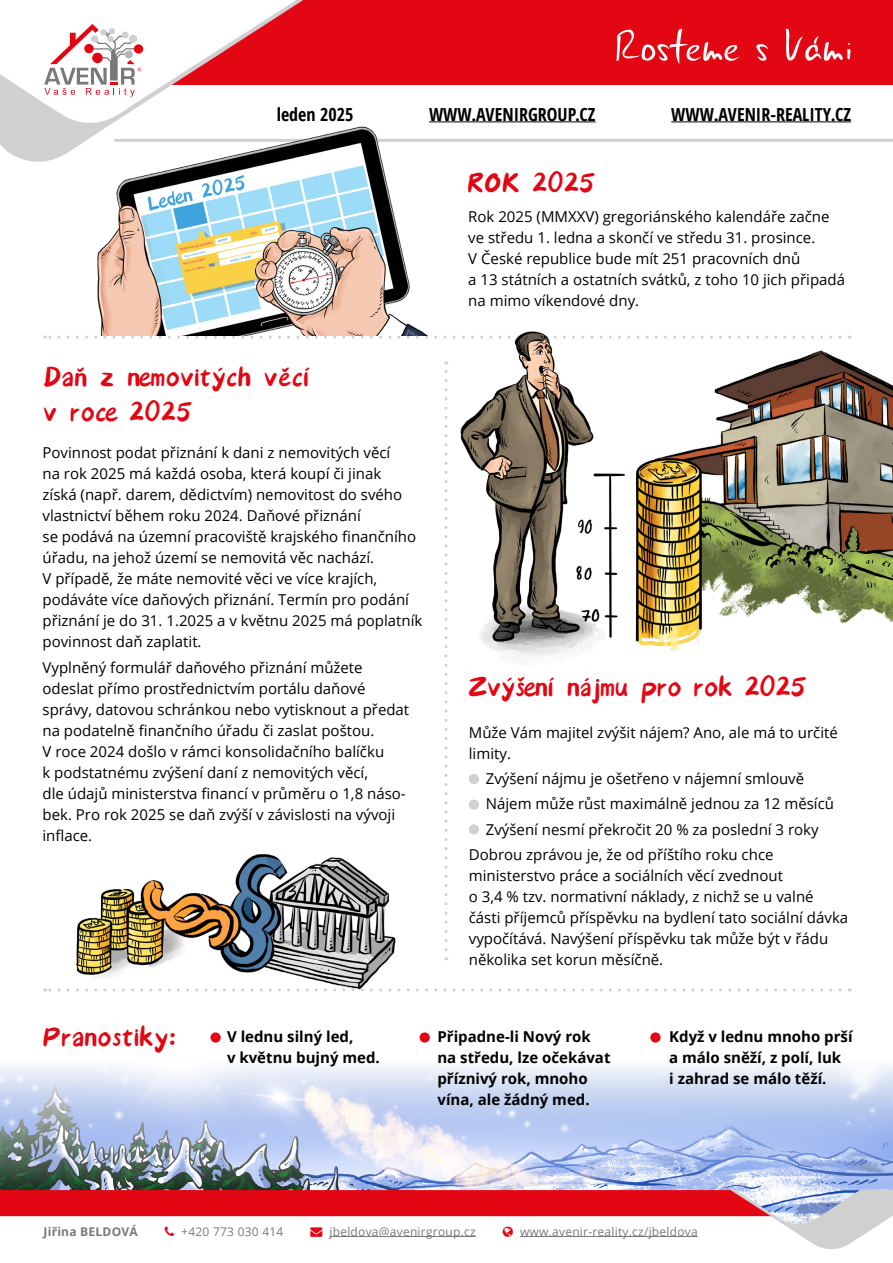
<style>
.page{position:relative;width:893px;height:1263px;background:#fff}
.page>*{position:absolute;margin:0;border:0;box-sizing:border-box;transform-origin:0 0}
.t1{font:36px/34.5px "Avenir Font";color:#e30613}
.t2{font:700 condensed 18px "Open Sans";color:#000}
.t3{font:15px/21px "Open Sans";color:#000}
.t4{font:700 15px/21px "Open Sans";color:#000}
.t5{font:12px "Open Sans";letter-spacing:.02em;color:#797979}
.t6{font:700 12px "Open Sans";letter-spacing:.02em;color:#797979}
.s1{color:#e30613}
</style>
<div class="page">
<img style="left:0;top:1066px;width:893px;height:123px">
<svg style="left:45px;top:336px;width:595px;height:3px"></svg>
<svg style="left:45px;top:988px;width:795px;height:3px"></svg>
<svg style="left:444px;top:361px;width:3px;height:589px"></svg>
<div style="left:469px;top:774px;width:10px;height:10px;background:#d0d0d0;border-radius:50%"></div>
<div style="left:469px;top:799px;width:10px;height:11px;background:#d0d0d0;border-radius:50%"></div>
<div style="left:469px;top:824px;width:10px;height:10px;background:#d0d0d0;border-radius:50%"></div>
<div style="left:650px;top:1032px;width:11px;height:11px;background:#e30613;border-radius:50%"></div>
<div style="left:420px;top:1032px;width:10px;height:11px;background:#e30613;border-radius:50%"></div>
<div style="left:210px;top:1032px;width:11px;height:11px;background:#e30613;border-radius:50%"></div>
<img style="left:645px;top:336px;width:248px;height:288px">
<img style="left:453px;top:331px;width:152px;height:326px">
<img style="left:246px;top:857px;width:152px;height:134px">
<img style="left:76px;top:889px;width:49px;height:89px">
<img style="left:554px;top:450px;width:210px;height:207px">
<img style="left:125px;top:854px;width:176px;height:129px">
<div style="left:22px;top:0;width:871px;height:85px;background:#e30613"></div>
<svg style="left:0;top:0;width:303px;height:162px;fill:#d0d0d0"></svg>
<svg style="left:617px;top:29px;width:123px;height:35px"></svg>
<svg style="left:756px;top:44px;width:13px;height:17px"></svg>
<svg style="left:786px;top:29px;width:64px;height:32px"></svg>
<hr style="left:115px;top:139px;width:778px;height:3px;background:#d0d0d0">
<svg style="left:0;top:0;width:302px;height:129px"></svg>
<hr style="left:429px;top:121px;width:167px;height:1px;background:#000">
<hr style="left:671px;top:121px;width:180px;height:1px;background:#000">
<img style="left:68px;top:112px;width:370px;height:224px">
<svg style="left:0;top:1189px;width:893px;height:61px"></svg>
<p class="t2" style="left:277px;top:101px;width:78px">leden 2025</p>
<p class="t2" style="left:429px;top:101px;width:168px">WWW.AVENIRGROUP.CZ</p>
<p class="t2" style="left:671px;top:101px;width:181px">WWW.AVENIR-REALITY.CZ</p>
<h1 class="t1" style="left:467px;top:166px;width:130px">ROK 2025</h1>
<h1 class="t1" style="left:43px;top:361px;width:269px">Daň z nemovitých věcí v roce 2025</h1>
<p class="t3" style="left:43px;top:442px;width:381px">Povinnost podat přiznání k dani z nemovitých věcí<br>na rok 2025 má každá osoba, která koupí či jinak<br>získá (např. darem, dědictvím) nemovitost do svého vlastnictví během roku 2024. Daňové přiznání<br>se podává na územní pracoviště krajského finančního úřadu, na jehož území se nemovitá věc nachází.<br>V případě, že máte nemovité věci ve více krajích, podáváte více daňových přiznání. Termín pro podání přiznání je do 31. 1.2025 a v květnu 2025 má poplatník povinnost daň zaplatit.</p>
<p class="t3" style="left:43px;top:656px;width:368px">Vyplněný formulář daňového přiznání můžete odeslat přímo prostřednictvím portálu daňové správy, datovou schránkou nebo vytisknout a předat na podatelně finančního úřadu či zaslat poštou.<br>V roce 2024 došlo v rámci konsolidačního balíčku<br>k podstatnému zvýšení daní z nemovitých věcí,<br>dle údajů ministerstva financí v průměru o 1,8 náso&shy;bek. Pro rok 2025 se daň zvýší v závislosti na vývoji inflace.</p>
<p class="t3" style="left:468px;top:206px;width:378px">Rok 2025 (MMXXV) gregoriánského kalendáře začne ve středu 1. ledna a skončí ve středu 31. prosince.<br>V České republice bude mít 251 pracovních dnů<br>a 13 státních a ostatních svátků, z toho 10 jich připadá na mimo víkendové dny.</p>
<h1 class="t1" style="left:468px;top:671px;width:341px">Zvýšení nájmu pro rok 2025</h1>
<p class="t3" style="left:469px;top:721px;width:370px">Může Vám majitel zvýšit nájem? Ano, ale má to určité limity.</p>
<p class="t3" style="left:486px;top:768px;width:320px">Zvýšení nájmu je ošetřeno v nájemní smlouvě</p>
<p class="t3" style="left:486px;top:793px;width:350px">Nájem může růst maximálně jednou za 12 měsíců</p>
<p class="t3" style="left:486px;top:818px;width:334px">Zvýšení nesmí překročit 20 % za poslední 3 roky</p>
<p class="t3" style="left:469px;top:843px;width:306px">Dobrou zprávou je, že od příštího roku chce</p>
<p class="t3" style="left:469px;top:864px;width:381px">ministerstvo práce a sociálních věcí zvednout<br>o 3,4 % tzv. normativní náklady, z nichž se u valné části příjemců příspěvku na bydlení tato sociální dávka vypočítává. Navýšení příspěvku tak může být v řádu několika set korun měsíčně.</p>
<h1 class="t1" style="left:43px;top:1020px;width:136px">Pranostiky:</h1>
<p class="t4" style="left:669px;top:1026px;width:185px">Když v lednu mnoho prší a málo sněží, z polí, luk<br>i zahrad se málo těží.</p>
<p class="t4" style="left:227px;top:1026px;width:154px">V lednu silný led,<br>v květnu bujný med.</p>
<p class="t4" style="left:437px;top:1026px;width:175px">Připadne-li Nový rok na středu, lze očekávat příznivý rok, mnoho vína, ale žádný med.</p>
<p class="t6" style="left:44px;top:1223px;width:96px">Jiřina BELDOVÁ</p>
<p class="t5" style="left:181px;top:1223px;width:104px">+420 773 030 414</p>
<p class="t5" style="left:311px;top:1223px;width:167px"><span class="s1">→</span> jbeldova@avenirgroup.cz</p>
<p class="t5" style="left:520px;top:1223px;width:179px">www.avenir-reality.cz/jbeldova</p>
</div>
